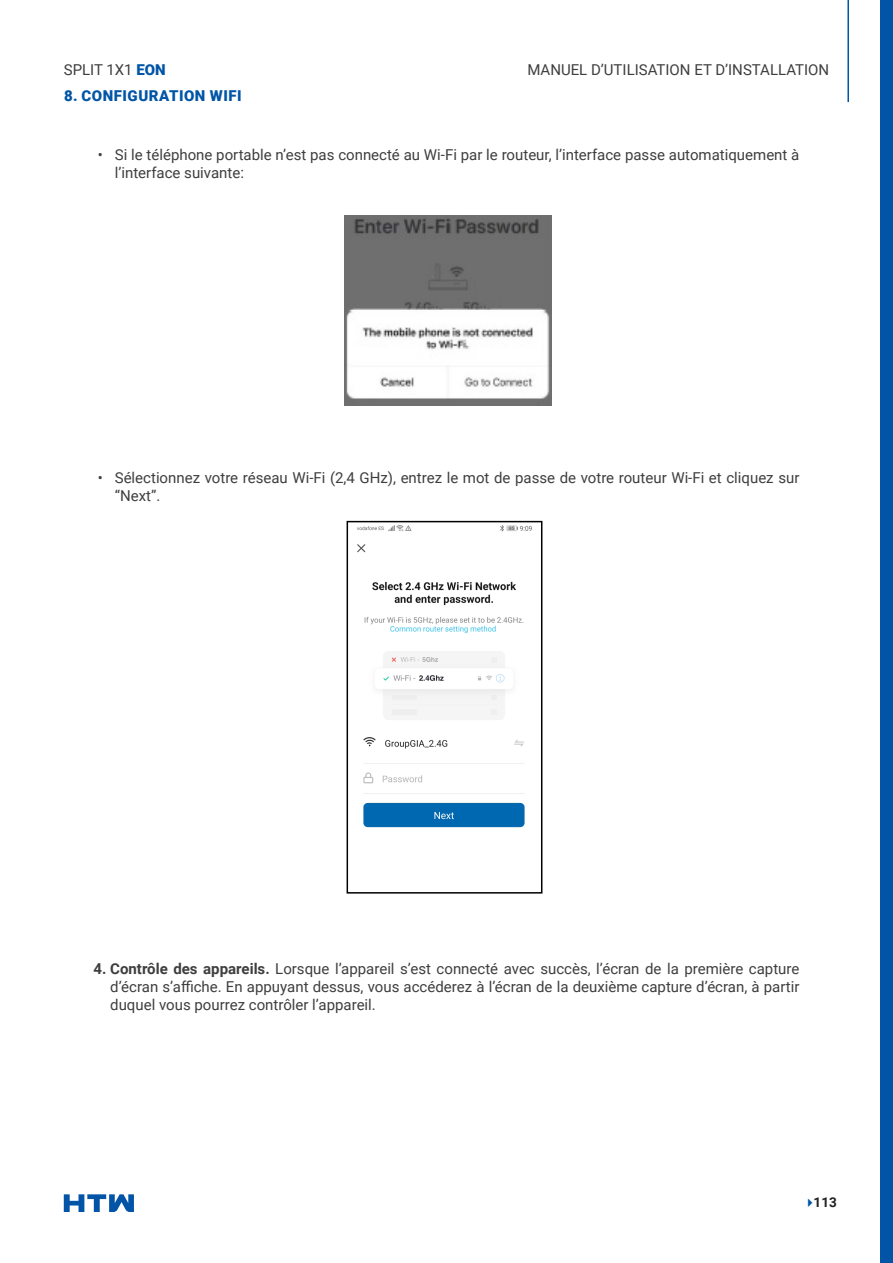
<style>
.page{position:relative;width:893px;height:1263px;background:#fff}
.page>*{position:absolute;margin:0;border:0;box-sizing:border-box;transform-origin:0 0}
.Text{font:15px/18px "Roboto";color:#3e3e3f}
.t1{font:900 15px "Roboto";letter-spacing:.035em;color:#0154a6}
.t2{font:700 13.5px "Roboto";color:#222}
.s1{font-weight:900;color:#0154a6}
.s2{font-weight:700}
.s3{color:#0154a6}
</style>
<div class="page">
<hr style="left:847px;top:0;width:2px;height:102px;background:#0154a6">
<div style="left:880px;top:0;width:13px;height:1263px;background:#0154a6"></div>
<svg style="left:64px;top:1194px;width:70px;height:18px"></svg>
<img style="left:344px;top:215px;width:207px;height:191px">
<img style="left:357px;top:525px;width:175px;height:303px">
<div style="left:347px;top:521px;width:195px;height:372px;border:2px solid #000"></div>
<p class="Text" style="left:64px;top:60px;width:103px">SPLIT 1X1 <span class="s1">EON</span></p>
<p class="t1" style="left:64px;top:85px;width:179px">8. CONFIGURATION WIFI</p>
<p class="Text" style="left:527px;top:60px;width:303px">MANUEL D’UTILISATION ET D’INSTALLATION</p>
<p class="Text" style="left:115px;top:145px;width:686px;text-indent:-17px">• Si le téléphone portable n’est pas connecté au Wi-Fi par le routeur, l’interface passe automatiquement à l’interface suivante:</p>
<p class="Text" style="left:115px;top:468px;width:686px;text-indent:-17px">• Sélectionnez votre réseau Wi-Fi (2,4 GHz), entrez le mot de passe de votre routeur Wi-Fi et cliquez sur “Next”.</p>
<p class="Text" style="left:110px;top:959px;width:691px;text-align:justify;text-indent:-17px"><span class="s2">4. Contrôle des appareils.</span> Lorsque l’appareil s’est connecté avec succès, l’écran de la première capture d’écran s’affiche. En appuyant dessus, vous accéderez à l’écran de la deuxième capture d’écran, à partir duquel vous pourrez contrôler l’appareil.</p>
<p class="t2" style="left:803px;top:1193px;width:35px"><span class="s3">✔</span>113</p>
</div>
